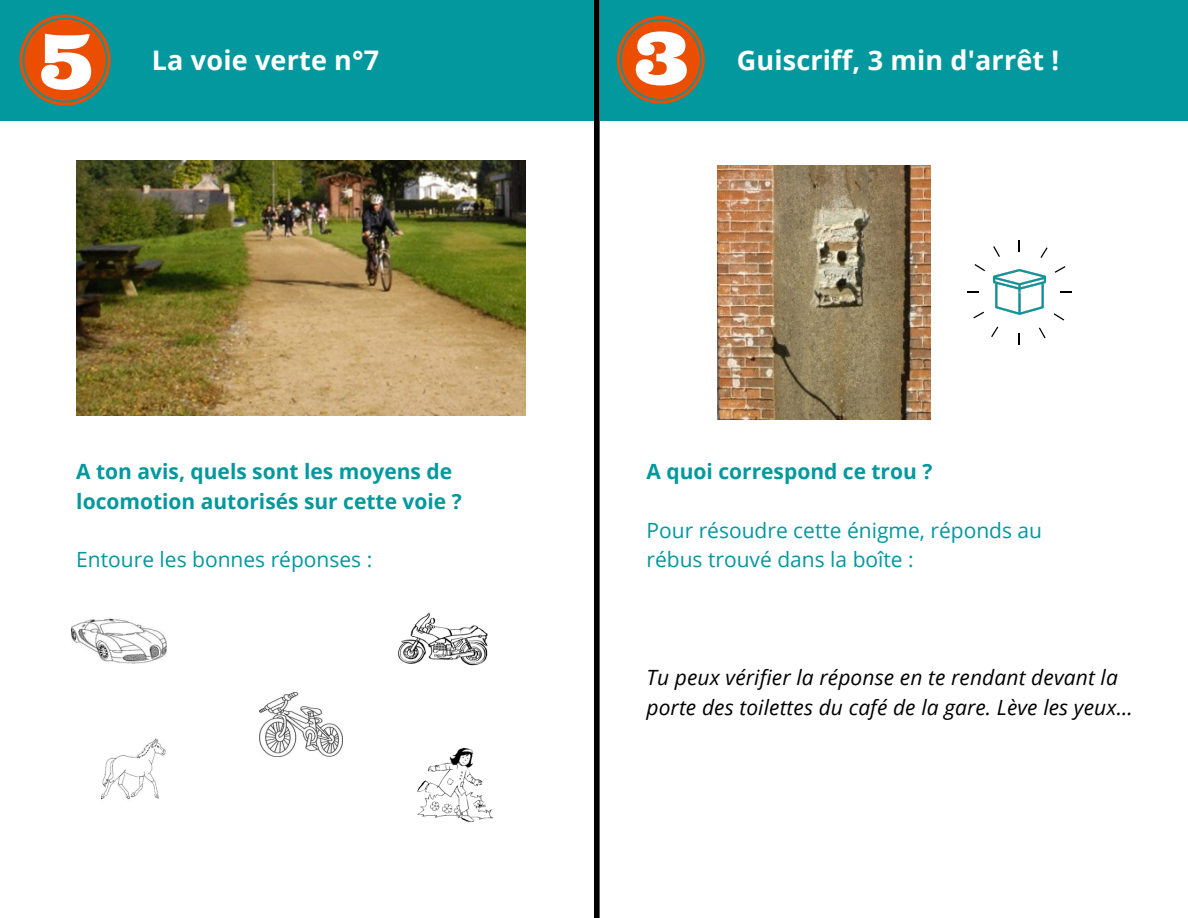
<style>
.page{position:relative;width:1188px;height:918px;background:#fff}
.page>*{position:absolute;margin:0;border:0;box-sizing:border-box;transform-origin:0 0}
.t1{font:700 27px "Open Sans";letter-spacing:.005em;color:#fff}
.t2{font:italic 21px/29.2px "Open Sans";letter-spacing:.005em;color:#000}
.t3{font:700 21px/29.2px "Open Sans";color:#03989e}
.t4{font:21px/29.2px "Open Sans";color:#03989e}
</style>
<div class="page">
<div style="left:594px;top:0;width:6px;height:918px;background:#000"></div>
<div style="left:0;top:0;width:594px;height:120px;background:#03989e"></div>
<div style="left:600px;top:0;width:588px;height:120px;background:#03989e"></div>
<img style="left:718px;top:165px;width:213px;height:254px">
<svg style="left:1019px;top:333px;width:1px;height:12px"></svg>
<svg style="left:967px;top:292px;width:12px;height:1px"></svg>
<svg style="left:1060px;top:292px;width:12px;height:1px"></svg>
<svg style="left:991px;top:327px;width:7px;height:10px"></svg>
<svg style="left:1040px;top:247px;width:8px;height:11px"></svg>
<svg style="left:975px;top:264px;width:10px;height:7px"></svg>
<svg style="left:1054px;top:313px;width:10px;height:8px"></svg>
<svg style="left:973px;top:312px;width:11px;height:6px"></svg>
<svg style="left:1055px;top:266px;width:10px;height:7px"></svg>
<svg style="left:993px;top:246px;width:7px;height:11px"></svg>
<svg style="left:1039px;top:328px;width:7px;height:10px"></svg>
<img style="left:76px;top:161px;width:449px;height:255px">
<img style="left:398px;top:612px;width:90px;height:54px">
<img style="left:72px;top:618px;width:94px;height:46px">
<img style="left:102px;top:738px;width:64px;height:62px">
<img style="left:259px;top:692px;width:84px;height:64px">
<img style="left:417px;top:747px;width:76px;height:75px">
<svg style="left:617px;top:16px;width:88px;height:88px"></svg>
<svg style="left:20px;top:14px;width:91px;height:92px"></svg>
<img style="left:994px;top:270px;width:51px;height:45px">
<p class="t1" style="left:152px;top:42px;width:229px">La voie verte n°7</p>
<p class="t3" style="left:76px;top:457px;width:387px">A ton avis, quels sont les moyens de locomotion autorisés sur cette voie ?</p>
<p class="t4" style="left:76px;top:544px;width:298px">Entoure les bonnes réponses :</p>
<p class="t1" style="left:737px;top:42px;width:324px">Guiscriff, 3 min d'arrêt !</p>
<p class="t3" style="left:646px;top:457px;width:287px">A quoi correspond ce trou ?</p>
<p class="t4" style="left:646px;top:515px;width:397px">Pour résoudre cette énigme, réponds au rébus trouvé dans la boîte :</p>
<p class="t2" style="left:646px;top:663px;width:488px">Tu peux vérifier la réponse en te rendant devant la porte des toilettes du café de la gare. Lève les yeux…</p>
</div>
